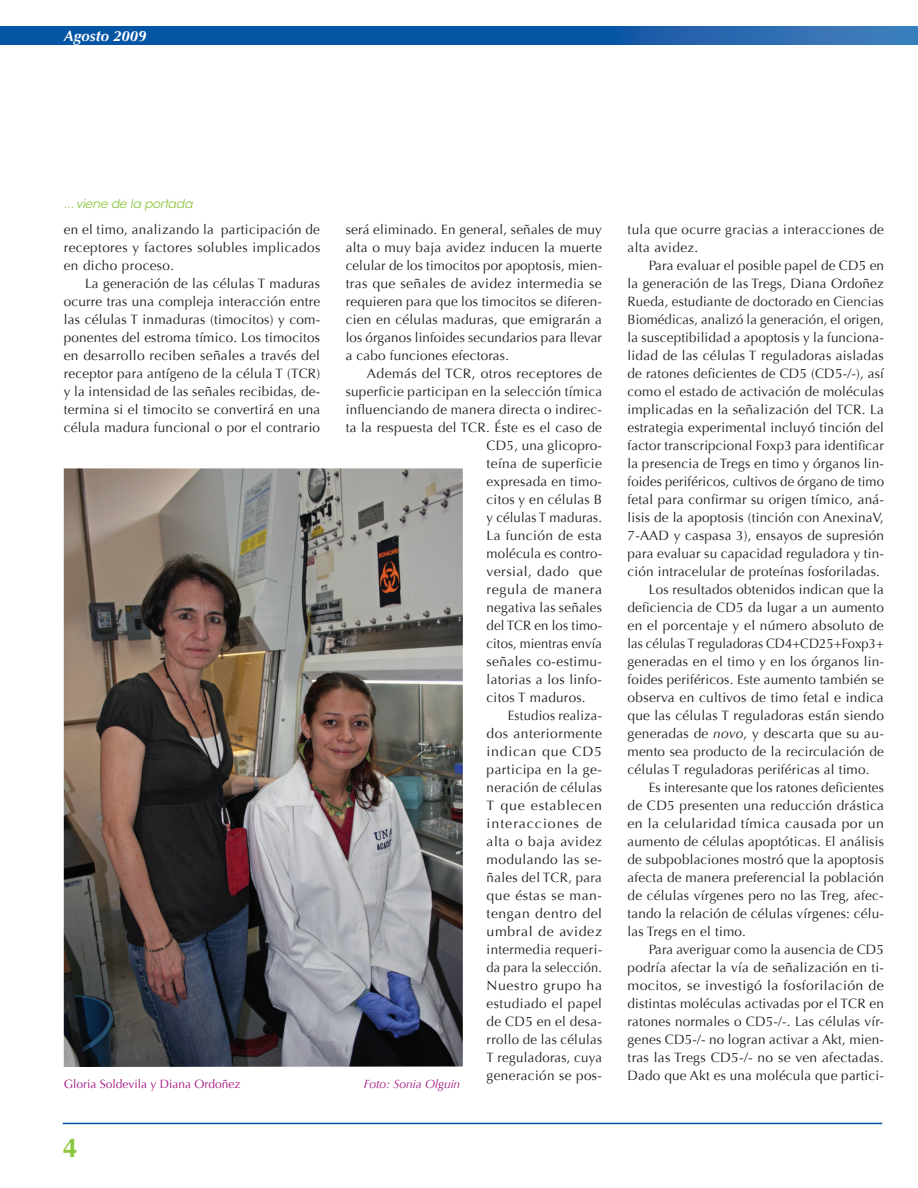
<style>
.page{position:relative;width:918px;height:1188px;background:#fff}
.page>*{position:absolute;margin:0;border:0;box-sizing:border-box;transform-origin:0 0}
.t1{font:700 27px "Optima";color:#8bc63e}
.t2{font:italic 700 15px "Optima";color:#fff}
.t3{font:13.5px/18px "Optima";letter-spacing:.015em;color:#231f20;text-align:justify}
.t4{font:13.5px "Optima";letter-spacing:.015em;color:#231f20;scale:.96 1}
.t5{font:13.5px "Optima";letter-spacing:.015em;color:#231f20;scale:1.04 1}
.t6{font:13.5px "Optima";letter-spacing:.035em;color:#231f20}
.t7{font:13.5px "Optima";letter-spacing:.015em;color:#231f20;scale:1.05 1}
.t8{font:13.5px "Optima";letter-spacing:.04em;color:#231f20}
.t9{font:13.5px "Optima";letter-spacing:.04em;color:#231f20;scale:1.04 1}
.t10{font:13.5px "Optima";letter-spacing:.05em;color:#231f20;scale:1.05 1}
.t11{font:13.5px "Optima";letter-spacing:.015em;color:#231f20;scale:.95 1}
.t12{font:13.5px "Optima";letter-spacing:.07em;color:#231f20;scale:1.05 1}
.t13{font:13.5px "Optima";letter-spacing:.04em;color:#231f20;scale:1.05 1}
.t14{font:13.5px "Optima";letter-spacing:.045em;color:#231f20;scale:1.05 1}
.t15{font:12px "Optima";color:#a31984}
.t16{font:italic 12px "ITC Avant Garde Std";color:#8bc63e}
.t17{font:italic 12px "Optima";color:#a31984}
.s1{font-style:italic}
</style>
<div class="page">
<svg style="left:0;top:26px;width:918px;height:19px;background:#125ca9"></svg>
<hr style="left:63px;top:1123px;width:819px;height:1px;background:#0154a6">
<img style="left:64px;top:468px;width:399px;height:599px">
<p class="t2" style="left:64px;top:27px;width:84px">Agosto 2009</p>
<p class="t16" style="left:64px;top:197px;width:130px">... viene de la portada</p>
<p class="t3" style="left:346px;top:221px;width:258px">será eliminado. En general, señales de muy alta o muy baja avidez inducen la muerte celular de los timocitos por apoptosis, mien&shy;tras que señales de avidez intermedia se requieren para que los timocitos se diferen&shy;cien en células maduras, que emigrarán a los órganos linfoides secundarios para llevar a cabo funciones efectoras.</p>
<p class="t3" style="left:367px;top:365px;width:237px">Además del TCR, otros receptores de</p>
<p class="t3" style="left:346px;top:383px;width:258px">superficie participan en la selección tímica</p>
<p class="t3" style="left:346px;top:401px;width:258px">influenciando de manera directa o indirec-</p>
<p class="t3" style="left:346px;top:419px;width:258px">ta la respuesta del TCR. Éste es el caso de</p>
<p class="t3" style="left:487px;top:437px;width:117px">CD5, una glicopro-</p>
<p class="t3" style="left:487px;top:455px;width:117px">teína de superficie</p>
<p class="t3" style="left:487px;top:473px;width:117px">expresada en timo-</p>
<p class="t3" style="left:487px;top:491px;width:117px">citos y en células B</p>
<p class="t3" style="left:487px;top:509px;width:117px">y células T maduras.</p>
<p class="t3" style="left:487px;top:527px;width:117px">La función de esta</p>
<p class="t3" style="left:487px;top:545px;width:117px">molécula es contro-</p>
<p class="t5" style="left:487px;top:564px;width:113px">versial, dado que</p>
<p class="t13" style="left:487px;top:582px;width:111px">regula de manera</p>
<p class="t3" style="left:487px;top:599px;width:117px">negativa las señales</p>
<p class="t3" style="left:487px;top:617px;width:117px">del TCR en los timo-</p>
<p class="t4" style="left:487px;top:636px;width:122px">citos, mientras envía</p>
<p class="t3" style="left:487px;top:653px;width:117px">señales co-estimu-</p>
<p class="t3" style="left:487px;top:671px;width:117px">latorias a los linfo-</p>
<p class="t3" style="left:487px;top:689px;width:101px">citos T maduros.</p>
<p class="t4" style="left:508px;top:708px;width:100px">Estudios realiza-</p>
<p class="t6" style="left:487px;top:726px;width:117px">dos anteriormente</p>
<p class="t10" style="left:487px;top:744px;width:111px">indican que CD5</p>
<p class="t6" style="left:487px;top:762px;width:117px">participa en la ge-</p>
<p class="t3" style="left:487px;top:779px;width:117px">neración de células</p>
<p class="t10" style="left:487px;top:798px;width:111px">T que establecen</p>
<p class="t12" style="left:487px;top:816px;width:111px">interacciones de</p>
<p class="t8" style="left:487px;top:834px;width:117px">alta o baja avidez</p>
<p class="t6" style="left:487px;top:852px;width:117px">modulando las se-</p>
<p class="t3" style="left:487px;top:869px;width:117px">ñales del TCR, para</p>
<p class="t8" style="left:487px;top:888px;width:117px">que éstas se man-</p>
<p class="t9" style="left:487px;top:906px;width:113px">tengan dentro del</p>
<p class="t14" style="left:487px;top:924px;width:111px">umbral de avidez</p>
<p class="t3" style="left:487px;top:941px;width:117px">intermedia requeri-</p>
<p class="t11" style="left:487px;top:960px;width:123px">da para la selección.</p>
<p class="t9" style="left:487px;top:978px;width:113px">Nuestro grupo ha</p>
<p class="t3" style="left:487px;top:995px;width:117px">estudiado el papel</p>
<p class="t3" style="left:487px;top:1013px;width:117px">de CD5 en el desa-</p>
<p class="t3" style="left:487px;top:1031px;width:117px">rrollo de las células</p>
<p class="t3" style="left:487px;top:1049px;width:117px">T reguladoras, cuya</p>
<p class="t3" style="left:487px;top:1067px;width:117px">generación se pos-</p>
<p class="t3" style="left:64px;top:221px;width:258px">en el timo, analizando la participación de receptores y factores solubles implicados en dicho proceso.</p>
<p class="t3" style="left:64px;top:275px;width:258px;text-indent:21px">La generación de las células T maduras ocurre tras una compleja interacción entre las células T inmaduras (timocitos) y com&shy;ponentes del estroma tímico. Los timocitos en desarrollo reciben señales a través del receptor para antígeno de la célula T (TCR) y la intensidad de las señales recibidas, de&shy;termina si el timocito se convertirá en una célula madura funcional o por el contrario</p>
<p class="t15" style="left:64px;top:1077px;width:178px">Gloria Soldevila y Diana Ordoñez</p>
<p class="t17" style="left:364px;top:1077px;width:98px">Foto: Sonia Olguin</p>
<h1 class="t1" style="left:63px;top:1133px;width:17px">4</h1>
<p class="t3" style="left:628px;top:221px;width:258px">tula que ocurre gracias a interacciones de alta avidez.</p>
<p class="t3" style="left:649px;top:257px;width:237px">Para evaluar el posible papel de CD5 en</p>
<p class="t3" style="left:628px;top:275px;width:258px">la generación de las Tregs, Diana Ordoñez</p>
<p class="t3" style="left:628px;top:293px;width:258px">Rueda, estudiante de doctorado en Ciencias</p>
<p class="t3" style="left:628px;top:311px;width:258px">Biomédicas, analizó la generación, el origen,</p>
<p class="t3" style="left:628px;top:329px;width:258px">la susceptibilidad a apoptosis y la funciona-</p>
<p class="t3" style="left:628px;top:347px;width:258px">lidad de las células T reguladoras aisladas</p>
<p class="t3" style="left:628px;top:365px;width:258px">de ratones deficientes de CD5 (CD5-/-), así</p>
<p class="t3" style="left:628px;top:383px;width:258px">como el estado de activación de moléculas</p>
<p class="t3" style="left:628px;top:401px;width:258px">implicadas en la señalización del TCR. La</p>
<p class="t3" style="left:628px;top:419px;width:258px">estrategia experimental incluyó tinción del</p>
<p class="t3" style="left:628px;top:437px;width:258px">factor transcripcional Foxp3 para identificar</p>
<p class="t3" style="left:628px;top:455px;width:258px">la presencia de Tregs en timo y órganos lin-</p>
<p class="t3" style="left:628px;top:473px;width:258px">foides periféricos, cultivos de órgano de timo</p>
<p class="t3" style="left:628px;top:491px;width:258px">fetal para confirmar su origen tímico, aná-</p>
<p class="t3" style="left:628px;top:509px;width:258px">lisis de la apoptosis (tinción con AnexinaV,</p>
<p class="t3" style="left:628px;top:527px;width:258px">7-AAD y caspasa 3), ensayos de supresión</p>
<p class="t3" style="left:628px;top:545px;width:258px">para evaluar su capacidad reguladora y tin-</p>
<p class="t3" style="left:628px;top:563px;width:254px">ción intracelular de proteínas fosforiladas.</p>
<p class="t3" style="left:649px;top:581px;width:237px">Los resultados obtenidos indican que la</p>
<p class="t3" style="left:628px;top:599px;width:258px">deficiencia de CD5 da lugar a un aumento</p>
<p class="t3" style="left:628px;top:617px;width:258px">en el porcentaje y el número absoluto de</p>
<p class="t4" style="left:628px;top:636px;width:269px">las células T reguladoras CD4+CD25+Foxp3+</p>
<p class="t3" style="left:628px;top:653px;width:258px">generadas en el timo y en los órganos lin-</p>
<p class="t3" style="left:628px;top:671px;width:258px">foides periféricos. Este aumento también se</p>
<p class="t3" style="left:628px;top:689px;width:258px">observa en cultivos de timo fetal e indica</p>
<p class="t3" style="left:628px;top:707px;width:258px">que las células T reguladoras están siendo</p>
<p class="t3" style="left:628px;top:725px;width:258px">generadas de <span class="s1">novo</span>, y descarta que su au-</p>
<p class="t3" style="left:628px;top:743px;width:258px">mento sea producto de la recirculación de</p>
<p class="t3" style="left:628px;top:761px;width:243px">células T reguladoras periféricas al timo.</p>
<p class="t3" style="left:649px;top:779px;width:237px">Es interesante que los ratones deficientes</p>
<p class="t3" style="left:628px;top:797px;width:258px">de CD5 presenten una reducción drástica</p>
<p class="t5" style="left:628px;top:816px;width:248px">en la celularidad tímica causada por un</p>
<p class="t3" style="left:628px;top:833px;width:258px">aumento de células apoptóticas. El análisis</p>
<p class="t3" style="left:628px;top:851px;width:258px">de subpoblaciones mostró que la apoptosis</p>
<p class="t3" style="left:628px;top:869px;width:258px">afecta de manera preferencial la población</p>
<p class="t3" style="left:628px;top:887px;width:258px">de células vírgenes pero no las Treg, afec-</p>
<p class="t3" style="left:628px;top:905px;width:258px">tando la relación de células vírgenes: célu-</p>
<p class="t3" style="left:628px;top:923px;width:120px">las Tregs en el timo.</p>
<p class="t3" style="left:649px;top:941px;width:237px">Para averiguar como la ausencia de CD5</p>
<p class="t3" style="left:628px;top:959px;width:258px">podría afectar la vía de señalización en ti-</p>
<p class="t7" style="left:628px;top:978px;width:246px">mocitos, se investigó la fosforilación de</p>
<p class="t3" style="left:628px;top:995px;width:258px">distintas moléculas activadas por el TCR en</p>
<p class="t3" style="left:628px;top:1013px;width:258px">ratones normales o CD5-/-. Las células vír-</p>
<p class="t3" style="left:628px;top:1031px;width:258px">genes CD5-/- no logran activar a Akt, mien-</p>
<p class="t3" style="left:628px;top:1049px;width:258px">tras las Tregs CD5-/- no se ven afectadas.</p>
<p class="t3" style="left:628px;top:1067px;width:258px">Dado que Akt es una molécula que partici-</p>
</div>
